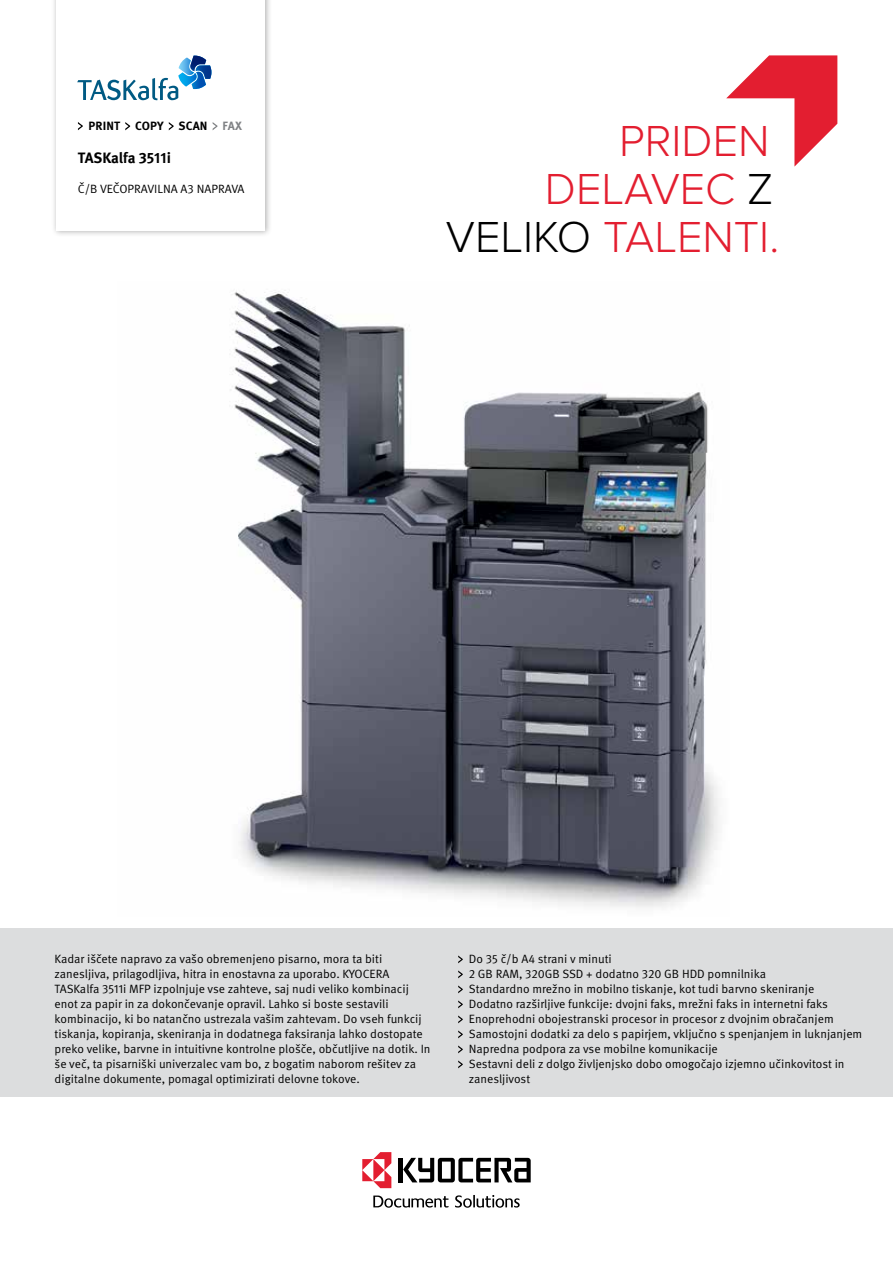
<style>
.page{position:relative;width:893px;height:1263px;background:#fff}
.page>*{position:absolute;margin:0;border:0;box-sizing:border-box;transform-origin:0 0}
.t1{font:300 45px/48px "Proxima Nova";color:#e31e30;text-align:right}
.t2{font:700 15px "Meta Pro";letter-spacing:-.01em;color:#000}
.t3{font:12px/15px "Meta Pro Norm";color:#000}
.t4{font:700 12px "Meta Pro";letter-spacing:.01em;color:#000}
.t5{font:700 12px "Meta Pro";color:#808285}
.s1{color:#000}
</style>
<div class="page">
<svg style="left:726px;top:55px;width:111px;height:112px"></svg>
<hr style="left:399px;top:1158px;width:4px;height:24px;background:#000">
<svg style="left:403px;top:1158px;width:128px;height:24px"></svg>
<svg style="left:455px;top:1195px;width:65px;height:13px"></svg>
<svg style="left:373px;top:1195px;width:75px;height:13px"></svg>
<svg style="left:362px;top:1152px;width:29px;height:36px"></svg>
<div style="left:0;top:928px;width:893px;height:168px;background:#dcddde"></div>
<div style="left:51px;top:0;width:221px;height:237px;background:#000;opacity:.3"></div>
<div style="left:56px;top:0;width:208px;height:231px;background:#fff"></div>
<svg style="left:78px;top:122px;width:5px;height:8px"></svg>
<svg style="left:125px;top:122px;width:5px;height:8px"></svg>
<svg style="left:169px;top:122px;width:5px;height:8px"></svg>
<svg style="left:213px;top:122px;width:4px;height:8px"></svg>
<svg style="left:77px;top:56px;width:134px;height:44px"></svg>
<svg style="left:458px;top:955px;width:5px;height:8px"></svg>
<svg style="left:458px;top:970px;width:5px;height:8px"></svg>
<svg style="left:458px;top:985px;width:5px;height:8px"></svg>
<svg style="left:458px;top:1000px;width:5px;height:8px"></svg>
<svg style="left:458px;top:1015px;width:5px;height:8px"></svg>
<svg style="left:458px;top:1030px;width:5px;height:8px"></svg>
<svg style="left:458px;top:1045px;width:5px;height:8px"></svg>
<svg style="left:458px;top:1060px;width:5px;height:8px"></svg>
<img style="left:230px;top:290px;width:489px;height:618px">
<p class="t4" style="left:89px;top:117px;width:33px">PRINT</p>
<p class="t4" style="left:135px;top:117px;width:74px">COPY SCAN</p>
<p class="t5" style="left:223px;top:117px;width:21px">FAX</p>
<p class="t2" style="left:78px;top:147px;width:95px">TASKalfa 3511i</p>
<p class="t3" style="left:78px;top:181px;width:168px">Č/B VEČOPRAVILNA A3 NAPRAVA</p>
<h1 class="t1" style="left:446px;top:118px;width:335px">PRIDEN<br>DELAVEC <span class="s1">Z<br>VELIKO</span> TALENTI.</h1>
<p class="t3" style="left:55px;top:951px;width:377px">Kadar iščete napravo za vašo obremenjeno pisarno, mora ta biti zanesljiva, prilagodljiva, hitra in enostavna za uporabo. KYOCERA TASKalfa 3511i MFP izpolnjuje vse zahteve, saj nudi veliko kombinacij enot za papir in za dokončevanje opravil. Lahko si boste sestavili kombinacijo, ki bo natančno ustrezala vašim zahtevam. Do vseh funkcij tiskanja, kopiranja, skeniranja in dodatnega faksiranja lahko dostopate preko velike, barvne in intuitivne kontrolne plošče, občutljive na dotik. In še več, ta pisarniški univerzalec vam bo, z bogatim naborom rešitev za digitalne dokumente, pomagal optimizirati delovne tokove.</p>
<p class="t3" style="left:469px;top:951px;width:395px">Do 35 č/b A4 strani v minuti<br>2 GB RAM, 320GB SSD + dodatno 320 GB HDD pomnilnika<br>Standardno mrežno in mobilno tiskanje, kot tudi barvno skeniranje<br>Dodatno razširljive funkcije: dvojni faks, mrežni faks in internetni faks Enoprehodni obojestranski procesor in procesor z dvojnim obračanjem Samostojni dodatki za delo s papirjem, vključno s spenjanjem in luknjanjem Napredna podpora za vse mobilne komunikacije<br>Sestavni deli z dolgo življenjsko dobo omogočajo izjemno učinkovitost in zanesljivost</p>
</div>
